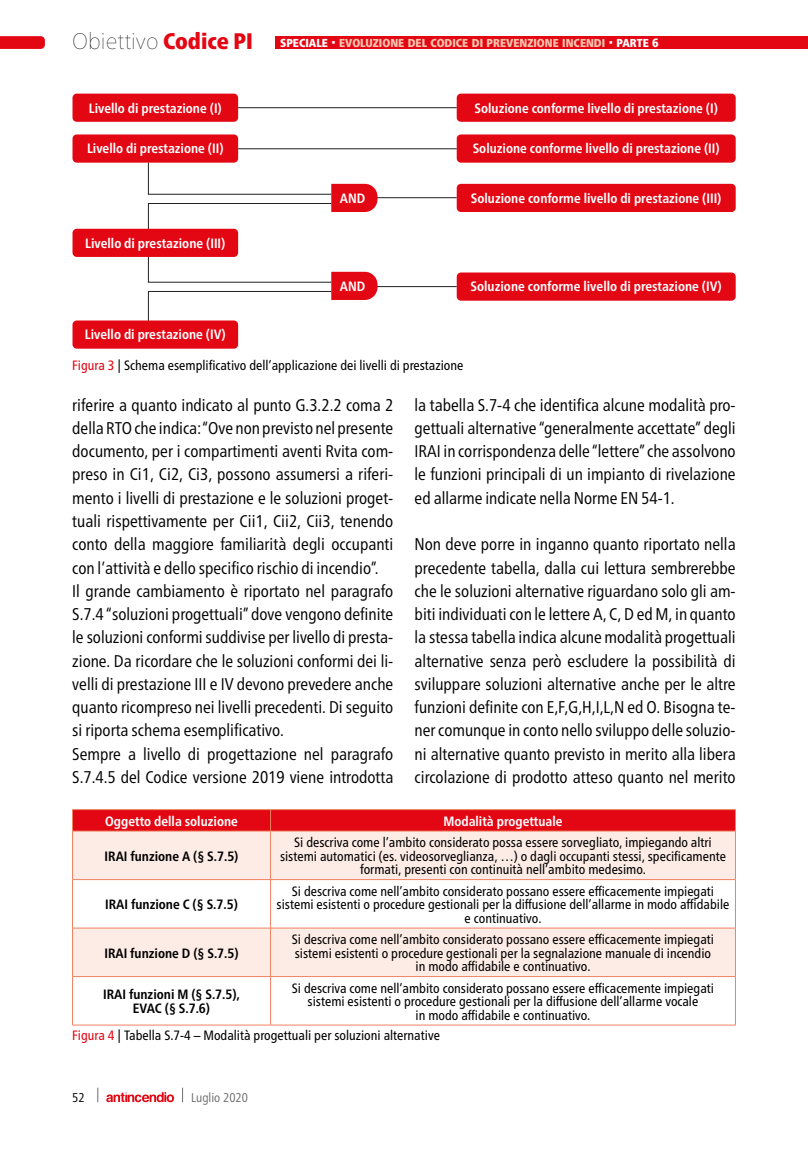
<style>
.page{position:relative;width:808px;height:1149px;background:#fff}
.page>*{position:absolute;margin:0;border:0;box-sizing:border-box;transform-origin:0 0}
.t1{font:condensed 16.95px/23.2px "Frutiger Neue LT Pro";color:#000;text-align:justify}
.t2{font:condensed 13.5px/13.5px "Frutiger Neue LT Pro";color:#000;text-align:center}
.t3{font:700 condensed 13.5px "Frutiger Neue LT Pro";color:#fff}
.t4{font:700 condensed 13.5px/13.5px "Frutiger Neue LT Pro";color:#000;text-align:center}
.t5{font:condensed 12.75px "Frutiger Neue LT Pro";color:#706f6f}
.t6{font:condensed 12.75px "Frutiger Neue LT Pro";color:#000}
.t7{font:900 condensed 11.55px "Frutiger Neue LT Pro";color:#f9c5af}
.s1{font-weight:200;font-stretch:normal;font-size:22.5px;color:#000}
.s2{font-size:22.5px;color:#e30613}
.s3{color:#fff}
.s4{font-size:16.5px;color:#fff}
.s5{font-size:12px;color:#fff}
.s6{color:#e30613}
</style>
<div class="page">
<svg style="left:98px;top:1087px;width:1px;height:14px"></svg>
<svg style="left:182px;top:1087px;width:1px;height:14px"></svg>
<svg style="left:106px;top:1092px;width:68px;height:9px"></svg>
<svg style="left:0;top:36px;width:45px;height:13px"></svg>
<div style="left:276px;top:36px;width:532px;height:13px;background:#e30613"></div>
<hr style="left:372px;top:197px;width:85px;height:1px;background:#212121">
<hr style="left:372px;top:286px;width:85px;height:1px;background:#212121">
<svg style="left:73px;top:831px;width:662px;height:144px;fill:#fdece5"></svg>
<hr style="left:270px;top:831px;width:1px;height:48px;background:#f08262">
<hr style="left:270px;top:879px;width:1px;height:48px;background:#f08262">
<hr style="left:72px;top:927px;width:199px;height:1px;background:#f08262">
<hr style="left:271px;top:927px;width:465px;height:1px;background:#f08262">
<hr style="left:270px;top:928px;width:1px;height:48px;background:#f08262">
<hr style="left:72px;top:975px;width:199px;height:1px;background:#f08262">
<hr style="left:271px;top:975px;width:465px;height:1px;background:#f08262">
<hr style="left:270px;top:976px;width:1px;height:48px;background:#f08262">
<hr style="left:72px;top:830px;width:199px;height:1px;background:#f08262">
<hr style="left:271px;top:830px;width:465px;height:1px;background:#f08262">
<hr style="left:72px;top:879px;width:199px;height:1px;background:#f08262">
<hr style="left:271px;top:879px;width:465px;height:1px;background:#f08262">
<svg style="left:72px;top:809px;width:664px;height:21px;background:#e30d17"></svg>
<hr style="left:72px;top:831px;width:1px;height:48px;background:#f08262">
<hr style="left:735px;top:831px;width:1px;height:48px;background:#f08262">
<hr style="left:72px;top:879px;width:1px;height:48px;background:#f08262">
<hr style="left:735px;top:879px;width:1px;height:48px;background:#f08262">
<hr style="left:72px;top:928px;width:1px;height:48px;background:#f08262">
<hr style="left:735px;top:928px;width:1px;height:48px;background:#f08262">
<hr style="left:72px;top:976px;width:1px;height:48px;background:#f08262">
<hr style="left:735px;top:976px;width:1px;height:48px;background:#f08262">
<hr style="left:72px;top:1024px;width:199px;height:1px;background:#f08262">
<hr style="left:271px;top:1024px;width:465px;height:1px;background:#f08262">
<div style="left:72px;top:94px;width:166px;height:28px;background:#e30613;border-radius:4px"></div>
<div style="left:457px;top:94px;width:279px;height:28px;background:#e30613;border-radius:4px"></div>
<div style="left:72px;top:134px;width:166px;height:29px;background:#e30613;border-radius:4px"></div>
<div style="left:457px;top:134px;width:279px;height:29px;background:#e30613;border-radius:4px"></div>
<div style="left:457px;top:184px;width:279px;height:28px;background:#e30613;border-radius:4px"></div>
<div style="left:457px;top:272px;width:279px;height:28px;background:#e30613;border-radius:4px"></div>
<hr style="left:238px;top:107px;width:219px;height:1px;background:#212121">
<hr style="left:238px;top:148px;width:219px;height:1px;background:#212121">
<svg style="left:148px;top:162px;width:229px;height:73px"></svg>
<svg style="left:148px;top:250px;width:229px;height:70px"></svg>
<div style="left:72px;top:229px;width:166px;height:28px;background:#e30613;border-radius:4px"></div>
<div style="left:72px;top:320px;width:166px;height:28px;background:#e30613;border-radius:4px"></div>
<p class="t7" style="left:72px;top:36px;width:588px"><span class="s1">Obiettivo</span> <span class="s2">Codice PI</span> <span class="s3">SPECIALE</span> <span class="s4">·</span> EVOLUZIONE DEL CODICE DI PREVENZIONE INCENDI <span class="s4">·</span> <span class="s3">PARTE</span> <span class="s5">6</span></p>
<p class="t3" style="left:89px;top:100px;width:135px">Livello di prestazione (I)</p>
<p class="t3" style="left:474px;top:100px;width:245px">Soluzione conforme livello di prestazione (I)</p>
<p class="t3" style="left:87px;top:141px;width:138px">Livello di prestazione (II)</p>
<p class="t3" style="left:340px;top:190px;width:27px">AND</p>
<p class="t3" style="left:473px;top:141px;width:248px">Soluzione conforme livello di prestazione (II)</p>
<p class="t3" style="left:471px;top:190px;width:252px">Soluzione conforme livello di prestazione (III)</p>
<p class="t3" style="left:85px;top:235px;width:142px">Livello di prestazione (III)</p>
<p class="t3" style="left:340px;top:278px;width:27px">AND</p>
<p class="t3" style="left:471px;top:279px;width:253px">Soluzione conforme livello di prestazione (IV)</p>
<p class="t3" style="left:85px;top:326px;width:142px">Livello di prestazione (IV)</p>
<p class="t2" style="left:72px;top:358px;width:393px"><span class="s6">Figura 3</span> | Schema esemplificativo dell’applicazione dei livelli di prestazione</p>
<p class="t1" style="left:72px;top:393px;width:323px;text-align:left">riferire a quanto indicato al punto G.3.2.2 coma 2 della RTO che indica: “Ove non previsto nel presente documento, per i compartimenti aventi Rvita com&shy;preso in Ci1, Ci2, Ci3, possono assumersi a riferi&shy;mento i livelli di prestazione e le soluzioni proget&shy;tuali rispettivamente per Cii1, Cii2, Cii3, tenendo conto della maggiore familiarità degli occupanti con l’attività e dello specifico rischio di incendio”.<br>Il grande cambiamento è riportato nel paragrafo S.7.4 “soluzioni progettuali” dove vengono definite le soluzioni conformi suddivise per livello di presta&shy;zione. Da ricordare che le soluzioni conformi dei li&shy;velli di prestazione III e IV devono prevedere anche quanto ricompreso nei livelli precedenti. Di seguito si riporta schema esemplificativo.<br>Sempre a livello di progettazione nel paragrafo S.7.4.5 del Codice versione 2019 viene introdotta</p>
<p class="t1" style="left:415px;top:393px;width:323px">la tabella S.7-4 che identifica alcune modalità pro&shy;gettuali alternative “generalmente accettate” degli IRAI in corrispondenza delle “lettere” che assolvono le funzioni principali di un impianto di rivelazione ed allarme indicate nella Norme EN 54-1.</p>
<p class="t1" style="left:415px;top:532px;width:323px">Non deve porre in inganno quanto riportato nella precedente tabella, dalla cui lettura sembrerebbe che le soluzioni alternative riguardano solo gli am&shy;biti individuati con le lettere A, C, D ed M, in quanto la stessa tabella indica alcune modalità progettuali alternative senza però escludere la possibilità di sviluppare soluzioni alternative anche per le altre funzioni definite con E,F,G,H,I,L,N ed O. Bisogna te&shy;ner comunque in conto nello sviluppo delle soluzio&shy;ni alternative quanto previsto in merito alla libera circolazione di prodotto atteso quanto nel merito</p>
<p class="t3" style="left:105px;top:812px;width:134px">Oggetto della soluzione</p>
<p class="t3" style="left:443px;top:812px;width:121px">Modalità progettuale</p>
<p class="t4" style="left:105px;top:848px;width:135px">IRAI funzione A (§ S.7.5)</p>
<p class="t2" style="left:280px;top:835px;width:447px">Si descriva come l’ambito considerato possa essere sorvegliato, impiegando altri sistemi automatici (es. videosorveglianza, …) o dagli occupanti stessi, specificamente formati, presenti con continuità nell’ambito medesimo.</p>
<p class="t4" style="left:105px;top:897px;width:134px">IRAI funzione C (§ S.7.5)</p>
<p class="t4" style="left:104px;top:945px;width:136px">IRAI funzione D (§ S.7.5)</p>
<p class="t2" style="left:277px;top:883px;width:454px">Si descriva come nell’ambito considerato possano essere efficacemente impiegati sistemi esistenti o procedure gestionali per la diffusione dell’allarme in modo affidabile e continuativo.</p>
<p class="t2" style="left:292px;top:932px;width:424px">Si descriva come nell’ambito considerato possano essere efficacemente impiegati sistemi esistenti o procedure gestionali per la segnalazione manuale di incendio in modo affidabile e continuativo.</p>
<p class="t4" style="left:103px;top:987px;width:138px">IRAI funzioni M (§ S.7.5),<br>EVAC (§ S.7.6)</p>
<p class="t2" style="left:292px;top:980px;width:424px">Si descriva come nell’ambito considerato possano essere efficacemente impiegati sistemi esistenti o procedure gestionali per la diffusione dell’allarme vocale<br>in modo affidabile e continuativo.</p>
<p class="t2" style="left:72px;top:1028px;width:369px"><span class="s6">Figura 4</span> | Tabella S.7-4 – Modalità progettuali per soluzioni alternative</p>
<p class="t6" style="left:72px;top:1089px;width:14px">52</p>
<p class="t5" style="left:191px;top:1089px;width:58px">Luglio 2020</p>
</div>
